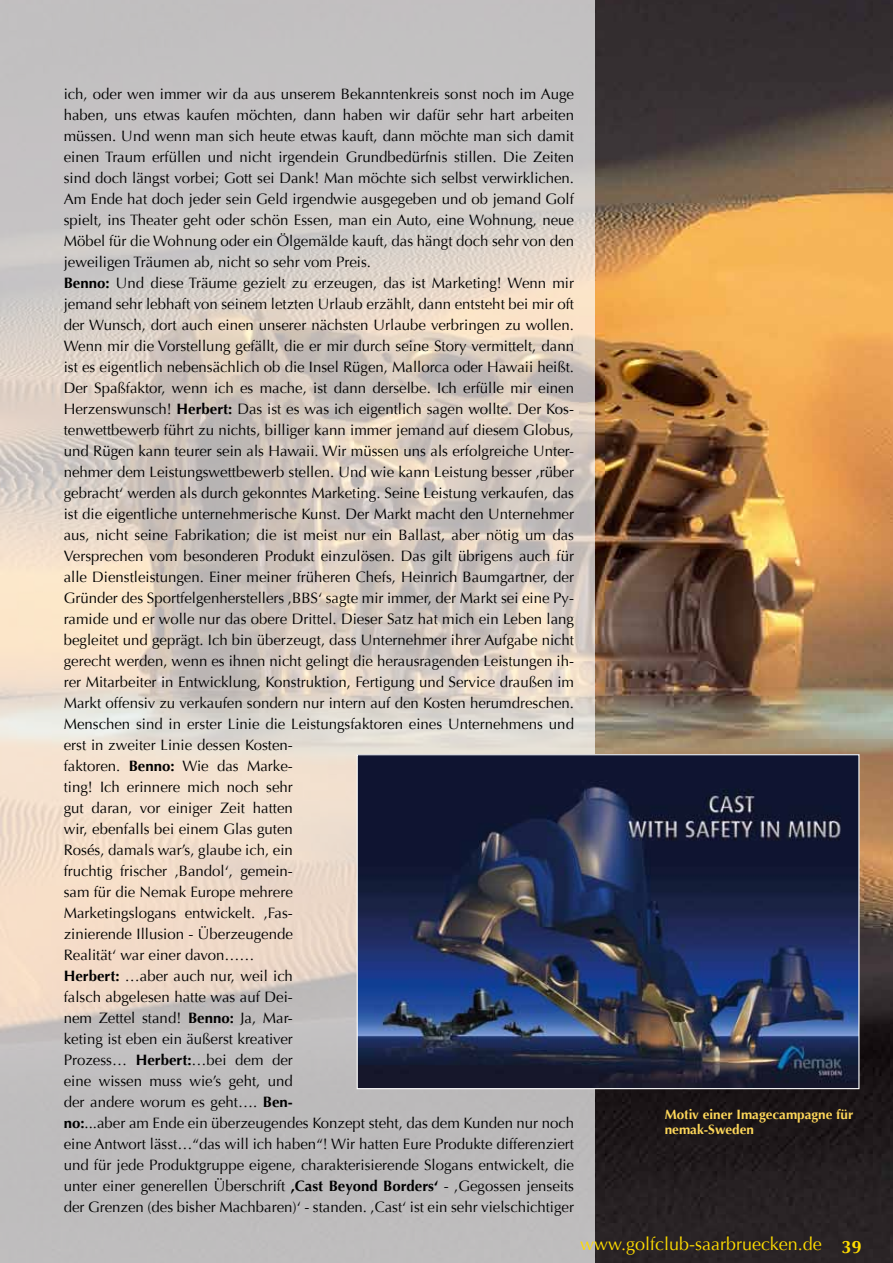
<style>
.page{position:relative;width:893px;height:1263px;background:#fff}
.page>*{position:absolute;margin:0;border:0;box-sizing:border-box;transform-origin:0 0}
.t1{font:18px "Optima";color:#ffdc00}
.t2{font:700 18px "Optima";color:#ffdc00}
.t3{font:15px/21px "Optima";color:#000}
.t4{font:700 13.5px/15px "Optima";color:#fed75a}
.s1{font-weight:700}
</style>
<div class="page">
<img style="left:0;top:0;width:595px;height:1263px">
<img style="left:595px;top:0;width:298px;height:1263px">
<img style="left:359px;top:756px;width:498px;height:331px">
<p class="t3" style="left:64px;top:83px;width:512px">ich, oder wen immer wir da aus unserem Bekanntenkreis sonst noch im Auge haben, uns etwas kaufen möchten, dann haben wir dafür sehr hart arbeiten müssen. Und wenn man sich heute etwas kauft, dann möchte man sich damit einen Traum erfüllen und nicht irgendein Grundbedürfnis stillen. Die Zeiten sind doch längst vorbei; Gott sei Dank! Man möchte sich selbst verwirklichen.<br>Am Ende hat doch jeder sein Geld irgendwie ausgegeben und ob jemand Golf spielt, ins Theater geht oder schön Essen, man ein Auto, eine Wohnung, neue Möbel für die Wohnung oder ein Ölgemälde kauft, das hängt doch sehr von den jeweiligen Träumen ab, nicht so sehr vom Preis.<br><span class="s1">Benno:</span> Und diese Träume gezielt zu erzeugen, das ist Marketing! Wenn mir jemand sehr lebhaft von seinem letzten Urlaub erzählt, dann entsteht bei mir oft der Wunsch, dort auch einen unserer nächsten Urlaube verbringen zu wollen.<br>Wenn mir die Vorstellung gefällt, die er mir durch seine Story vermittelt, dann ist es eigentlich nebensächlich ob die Insel Rügen, Mallorca oder Hawaii heißt.<br>Der Spaßfaktor, wenn ich es mache, ist dann derselbe. Ich erfülle mir einen Herzenswunsch! <span class="s1">Herbert:</span> Das ist es was ich eigentlich sagen wollte. Der Kos&shy;tenwettbewerb führt zu nichts, billiger kann immer jemand auf diesem Globus, und Rügen kann teurer sein als Hawaii. Wir müssen uns als erfolgreiche Unter&shy;nehmer dem Leistungswettbewerb stellen. Und wie kann Leistung besser ‚rüber gebracht‘ werden als durch gekonntes Marketing. Seine Leistung verkaufen, das ist die eigentliche unternehmerische Kunst. Der Markt macht den Unternehmer aus, nicht seine Fabrikation; die ist meist nur ein Ballast, aber nötig um das Versprechen vom besonderen Produkt einzulösen. Das gilt übrigens auch für alle Dienstleistungen. Einer meiner früheren Chefs, Heinrich Baumgartner, der Gründer des Sportfelgenherstellers ‚BBS‘ sagte mir immer, der Markt sei eine Py&shy;ramide und er wolle nur das obere Drittel. Dieser Satz hat mich ein Leben lang begleitet und geprägt. Ich bin überzeugt, dass Unternehmer ihrer Aufgabe nicht gerecht werden, wenn es ihnen nicht gelingt die herausragenden Leistungen ih&shy;rer Mitarbeiter in Entwicklung, Konstruktion, Fertigung und Service draußen im Markt offensiv zu verkaufen sondern nur intern auf den Kosten herumdreschen.<br>Menschen sind in erster Linie die Leistungsfaktoren eines Unternehmens und erst in zweiter Linie dessen Kosten-<br>faktoren. <span class="s1">Benno:</span> Wie das Marke-<br>ting! Ich erinnere mich noch sehr<br>gut daran, vor einiger Zeit hatten<br>wir, ebenfalls bei einem Glas guten<br>Rosés, damals war’s, glaube ich, ein<br>fruchtig frischer ‚Bandol‘, gemein-<br>sam für die Nemak Europe mehrere<br>Marketingslogans entwickelt. ‚Fas-<br>zinierende Illusion - Überzeugende<br>Realität‘ war einer davon……<br><span class="s1">Herbert:</span> …aber auch nur, weil ich<br>falsch abgelesen hatte was auf Dei-<br>nem Zettel stand! <span class="s1">Benno:</span> Ja, Mar-<br>keting ist eben ein äußerst kreativer<br>Prozess… <span class="s1">Herbert:</span>…bei dem der<br>eine wissen muss wie’s geht, und<br>der andere worum es geht…. <span class="s1">Ben-<br>no:</span>...aber am Ende ein überzeugendes Konzept steht, das dem Kunden nur noch eine Antwort lässt…“das will ich haben“! Wir hatten Eure Produkte differenziert und für jede Produktgruppe eigene, charakterisierende Slogans entwickelt, die unter einer generellen Überschrift <span class="s1">‚Cast Beyond Borders‘</span> - ‚Gegossen jenseits der Grenzen (des bisher Machbaren)‘ - standen. ‚Cast‘ ist ein sehr vielschichtiger</p>
<p class="t4" style="left:665px;top:1107px;width:190px">Motiv einer Imagecampagne für nemak-Sweden</p>
<p class="t1" style="left:580px;top:1233px;width:243px">www.golfclub-saarbruecken.de</p>
<p class="t2" style="left:842px;top:1236px;width:22px">39</p>
</div>
